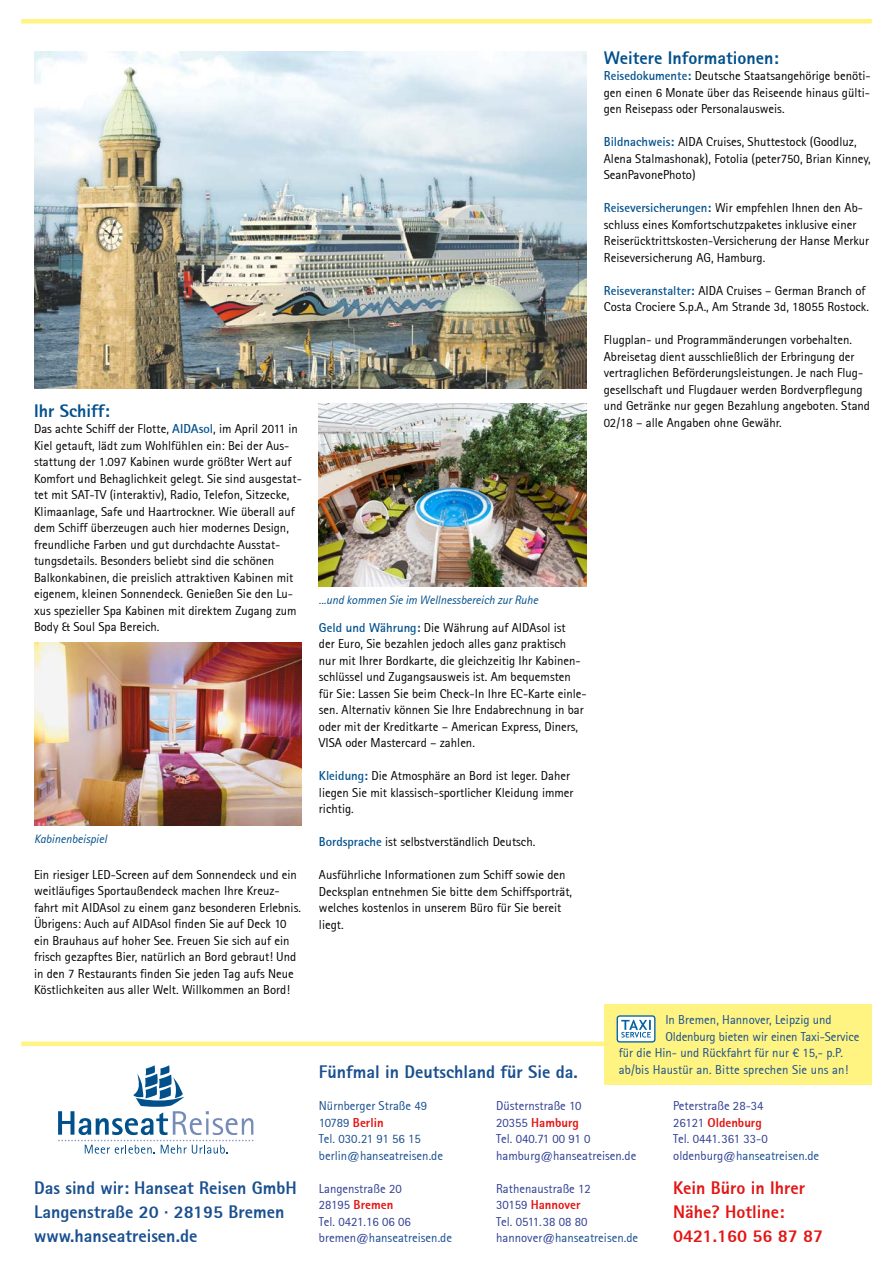
<style>
.page{position:relative;width:893px;height:1263px;background:#fff}
.page>*{position:absolute;margin:0;border:0;box-sizing:border-box;transform-origin:0 0}
.t1{font:800 18px/24px "Rotis Sans Serif";color:#194f8f}
.t2{font:800 18px/24px "Rotis Sans Serif";color:#e21513}
.t3{font:800 18px "Rotis Sans Serif";color:#00508c}
.t4{font:12.75px/16.5px "Rotis Sans Serif";color:#000}
.t5{font:12.75px/16.5px "Rotis Sans Serif";color:#2f3f93}
.t6{font:12.75px/16.5px "Rotis Sans Serif";color:#194f8f}
.t7{font:italic 12px "Rotis Sans Serif";color:#00508c}
.s1{font-weight:700;color:#00508c}
.s2{font-weight:800;color:#e21513}
.s3{color:#194f8f}
</style>
<div class="page">
<div style="left:21px;top:1041px;width:851px;height:5px;background:#fff482"></div>
<svg style="left:58px;top:1065px;width:195px;height:88px"></svg>
<div style="left:604px;top:1004px;width:268px;height:80px;background:#fff482"></div>
<div style="left:617px;top:1016px;width:38px;height:26px;background:#fff;border-radius:3px"></div>
<div style="left:617px;top:1015px;width:38px;height:27px;border:1px solid #0061a7;border-radius:3px"></div>
<svg style="left:621px;top:1020px;width:30px;height:17px"></svg>
<div style="left:21px;top:19px;width:851px;height:5px;background:#fff482"></div>
<img style="left:34px;top:51px;width:553px;height:338px">
<img style="left:34px;top:643px;width:268px;height:183px">
<img style="left:319px;top:404px;width:268px;height:183px">
<h1 class="t3" style="left:34px;top:399px;width:77px">Ihr Schiff:</h1>
<p class="t4" style="left:34px;top:420px;width:269px">Das achte Schiff der Flotte, <span class="s1">AIDAsol</span>, im April 2011 in Kiel getauft, lädt zum Wohlfühlen ein: Bei der Aus&shy;stattung der 1.097 Kabinen wurde größter Wert auf Komfort und Behaglichkeit gelegt. Sie sind ausgestat&shy;tet mit SAT-TV (interaktiv), Radio, Telefon, Sitzecke, Klimaanlage, Safe und Haartrockner. Wie überall auf dem Schiff überzeugen auch hier modernes Design, freundliche Farben und gut durchdachte Ausstat&shy;tungsdetails. Besonders beliebt sind die schönen Balkonkabinen, die preislich attraktiven Kabinen mit eigenem, kleinen Sonnendeck. Genießen Sie den Lu&shy;xus spezieller Spa Kabinen mit direktem Zugang zum Body &amp; Soul Spa Bereich.</p>
<p class="t7" style="left:34px;top:831px;width:75px">Kabinenbeispiel</p>
<p class="t4" style="left:34px;top:866px;width:268px">Ein riesiger LED-Screen auf dem Sonnendeck und ein weitläufiges Sportaußendeck machen Ihre Kreuz&shy;fahrt mit AIDAsol zu einem ganz besonderen Erlebnis.<br>Übrigens: Auch auf AIDAsol finden Sie auf Deck 10 ein Brauhaus auf hoher See. Freuen Sie sich auf ein frisch gezapftes Bier, natürlich an Bord gebraut! Und in den 7 Restaurants finden Sie jeden Tag aufs Neue Köstlichkeiten aus aller Welt. Willkommen an Bord!</p>
<h1 class="t1" style="left:34px;top:1175px;width:264px">Das sind wir: Hanseat Reisen GmbH<br>Langenstraße 20 · 28195 Bremen www.hanseatreisen.de</h1>
<h1 class="t3" style="left:604px;top:46px;width:176px">Weitere Informationen:</h1>
<p class="t4" style="left:604px;top:67px;width:268px;text-align:justify"><span class="s1">Reisedokumente:</span> Deutsche Staatsangehörige benöti&shy;gen einen 6 Monate über das Reiseende hinaus gülti&shy;gen Reisepass oder Personalausweis.</p>
<p class="t4" style="left:604px;top:133px;width:268px"><span class="s1">Bildnachweis:</span> AIDA Cruises, Shuttestock (Goodluz,<br>Alena Stalmashonak), Fotolia (peter750, Brian Kinney,<br>SeanPavonePhoto)</p>
<p class="t4" style="left:604px;top:199px;width:267px"><span class="s1">Reiseversicherungen:</span> Wir empfehlen Ihnen den Ab&shy;schluss eines Komfortschutzpaketes inklusive einer Reiserücktrittskosten-Versicherung der Hanse Merkur Reiseversicherung AG, Hamburg.</p>
<p class="t4" style="left:604px;top:282px;width:267px"><span class="s1">Reiseveranstalter:</span> AIDA Cruises – German Branch of<br>Costa Crociere S.p.A., Am Strande 3d, 18055 Rostock.</p>
<p class="t4" style="left:604px;top:331px;width:268px">Flugplan- und Programmänderungen vorbehalten.<br>Abreisetag dient ausschließlich der Erbringung der vertraglichen Beförderungsleistungen. Je nach Flug&shy;gesellschaft und Flugdauer werden Bordverpflegung und Getränke nur gegen Bezahlung angeboten. Stand 02/18 – alle Angaben ohne Gewähr.</p>
<p class="t7" style="left:319px;top:593px;width:221px">...und kommen Sie im Wellnessbereich zur Ruhe</p>
<p class="t4" style="left:319px;top:619px;width:269px"><span class="s1">Geld und Währung:</span> Die Währung auf AIDAsol ist<br>der Euro, Sie bezahlen jedoch alles ganz praktisch<br>nur mit Ihrer Bordkarte, die gleichzeitig Ihr Kabinen&shy;schlüssel und Zugangsausweis ist. Am bequemsten für Sie: Lassen Sie beim Check-In Ihre EC-Karte einle&shy;sen. Alternativ können Sie Ihre Endabrechnung in bar oder mit der Kreditkarte – American Express, Diners, VISA oder Mastercard – zahlen.</p>
<p class="t4" style="left:319px;top:768px;width:256px"><span class="s1">Kleidung:</span> Die Atmosphäre an Bord ist leger. Daher liegen Sie mit klassisch-sportlicher Kleidung immer richtig.</p>
<p class="t4" style="left:319px;top:834px;width:218px"><span class="s1">Bordsprache</span> ist selbstverständlich Deutsch.</p>
<p class="t4" style="left:319px;top:867px;width:255px">Ausführliche Informationen zum Schiff sowie den Decksplan entnehmen Sie bitte dem Schiffsporträt, welches kostenlos in unserem Büro für Sie bereit liegt.</p>
<p class="t6" style="left:665px;top:1011px;width:168px">In Bremen, Hannover, Leipzig und</p>
<p class="t6" style="left:665px;top:1028px;width:196px">Oldenburg bieten wir einen Taxi-Service</p>
<p class="t6" style="left:619px;top:1044px;width:226px">für die Hin- und Rückfahrt für nur € 15,- p.P.</p>
<p class="t6" style="left:619px;top:1061px;width:231px">ab/bis Haustür an. Bitte sprechen Sie uns an!</p>
<h1 class="t1" style="left:319px;top:1059px;width:260px">Fünfmal in Deutschland für Sie da.</h1>
<p class="t6" style="left:319px;top:1097px;width:126px">Nürnberger Straße 49<br>10789 <span class="s2">Berlin<br></span>Tel. 030.21 91 56 15 berlin@hanseatreisen.de</p>
<p class="t5" style="left:319px;top:1180px;width:135px">Langenstraße 20<br>28195 <span class="s2">Bremen<br></span>Tel. 0421.16 06 06 bremen@<span class="s3">hanseatreisen.de</span></p>
<p class="t5" style="left:673px;top:1097px;width:147px">Peterstraße 28-34<br>26121 <span class="s2">Oldenburg<br></span>Tel. 0441.361 33-0 oldenburg@<span class="s3">hanseatreisen.de</span></p>
<h1 class="t2" style="left:673px;top:1175px;width:151px">Kein Büro in Ihrer<br>Nähe? Hotline:<br>0421.160 56 87 87</h1>
<p class="t5" style="left:496px;top:1097px;width:142px">Düsternstraße 10<br>20355 <span class="s2">Hamburg<br></span>Tel. 040.71 00 91 0 hamburg@hanseatreisen.de</p>
<p class="t5" style="left:496px;top:1180px;width:144px">Rathenaustraße 12<br>30159 <span class="s2">Hannover<br></span>Tel. 0511.38 08 80 hannover@<span class="s3">hanseatreisen.de</span></p>
</div>
